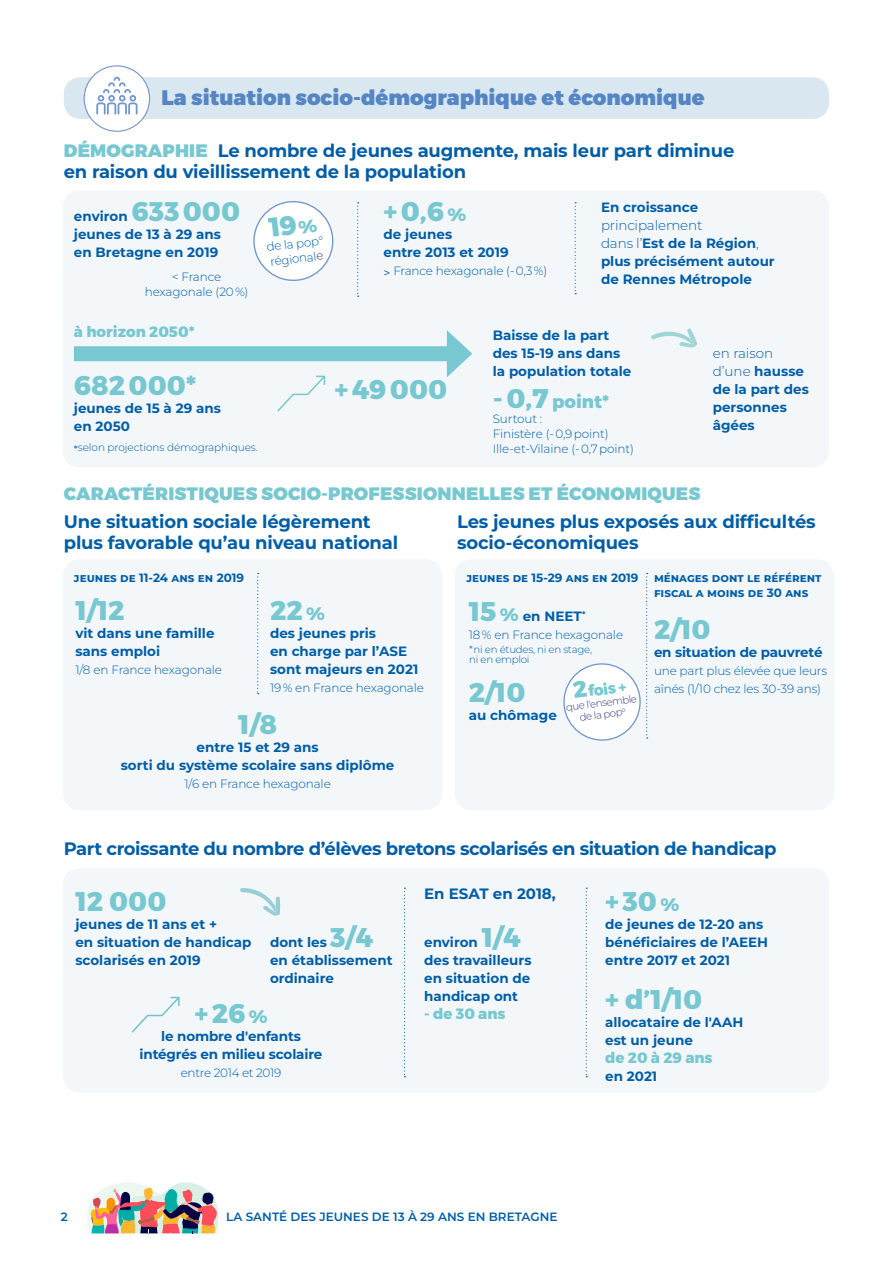
<style>
.page{position:relative;width:893px;height:1263px;background:#fff}
.page>*{position:absolute;margin:0;border:0;box-sizing:border-box;transform-origin:0 0}
.t1{font:800 27px "Montserrat";color:#77c8d0}
.t2{font:900 21px "Montserrat";color:#5586c3}
.t3{font:700 18px/21px "Montserrat";letter-spacing:-.01em;color:#005ea7}
.t4{font:900 18px "Montserrat";letter-spacing:.01em;color:#77c8d0}
.t5{font:800 18px "Montserrat";color:#77c8d0}
.t6{font:800 15.45px "Montserrat";color:#77c8d0}
.t7{font:800 15px "Montserrat";color:#77c8d0}
.t8{font:700 15px "Montserrat";color:#005ea7}
.t9{font:700 13.5px/18px "Montserrat";color:#005ea7}
.t10{font:300 12px/15px "Montserrat";letter-spacing:-.015em;color:#005ea7}
.t11{font:700 12px/15px "Montserrat";color:#005ea7}
.t12{font:600 12px "Montserrat";color:#005ea7}
.t13{font:300 10.5px "Montserrat";letter-spacing:-.01em;color:#005ea7}
.t14{font:300 10.2px/10.5px "Montserrat";letter-spacing:-.025em;color:#005ea7}
.t15{font:300 10.2px "Montserrat";color:#3b398d}
.s1{font-weight:900;color:#77c8d0}
.s2{font-weight:800;font-size:27px;color:#77c8d0}
.s3{font-weight:300}
.s4{font-size:18px}
.s5{font-weight:400}
.s6{color:#3b398d}
.s7{font-size:27px}
.s8{font-weight:800;font-size:18px;color:#77c8d0}
.s9{font-size:23.1px}
</style>
<div class="page">
<img style="left:87px;top:1182px;width:131px;height:51px">
<div style="left:64px;top:77px;width:765px;height:42px;background:#d9e7f1;border-radius:17px"></div>
<div style="left:84px;top:66px;width:66px;height:65px;background:#fff;border-radius:50%"></div>
<div style="left:84px;top:65px;width:66px;height:67px;border:1px solid #7296cc;border-radius:50%"></div>
<svg style="left:96px;top:77px;width:42px;height:38px"></svg>
<div style="left:63px;top:868px;width:766px;height:224px;background:#f3f7fa;border-radius:17px"></div>
<svg style="left:404px;top:888px;width:1px;height:189px"></svg>
<svg style="left:586px;top:888px;width:1px;height:189px"></svg>
<div style="left:63px;top:190px;width:766px;height:277px;background:#f3f7fa;border-radius:17px"></div>
<svg style="left:357px;top:202px;width:2px;height:95px"></svg>
<svg style="left:575px;top:202px;width:1px;height:92px"></svg>
<svg style="left:277px;top:375px;width:49px;height:37px"></svg>
<div style="left:74px;top:346px;width:383px;height:15px;background:#77c8d0"></div>
<svg style="left:447px;top:330px;width:25px;height:47px"></svg>
<svg style="left:651px;top:328px;width:46px;height:19px"></svg>
<div style="left:454px;top:559px;width:380px;height:251px;background:#f3f7fa;border-radius:17px"></div>
<div style="left:63px;top:559px;width:379px;height:251px;background:#f3f7fa;border-radius:17px"></div>
<svg style="left:257px;top:573px;width:2px;height:121px"></svg>
<svg style="left:563px;top:573px;width:85px;height:168px"></svg>
<svg style="left:253px;top:201px;width:81px;height:80px"></svg>
<p class="t2" style="left:162px;top:85px;width:545px">La situation socio-démographique et économique</p>
<p class="t3" style="left:64px;top:139px;width:672px"><span class="s1">DÉMOGRAPHIE</span> Le nombre de jeunes augmente, mais leur part diminue en raison du vieillissement de la population</p>
<p class="t9" style="left:74px;top:207px;width:168px">environ <span class="s2">633000 </span>jeunes de 13 à 29 ans en Bretagne en 2019</p>
<p class="t9" style="left:601px;top:197px;width:175px">En croissance <span class="s3">principalement<br>dans l’</span>Est de la Région<span class="s3">, </span>plus précisément autour de Rennes Métropole</p>
<p class="t1" style="left:383px;top:195px;width:84px">+0,6 <span class="s4">%</span></p>
<p class="t9" style="left:383px;top:225px;width:70px">de jeunes</p>
<p class="t9" style="left:383px;top:243px;width:127px">entre 2013 et 2019</p>
<p class="t10" style="left:383px;top:263px;width:165px"><span class="s5">&gt;</span> France hexagonale (- 0,3 %<span class="s6">)</span></p>
<p class="t10" style="left:266px;top:239px;width:59px;rotate:-7deg">de la pop° régional<span class="s6">e</span></p>
<p class="t10" style="left:145px;top:268px;width:105px;text-align:center">&lt; France hexagonale (20 %)</p>
<p class="t7" style="left:74px;top:322px;width:122px">à horizon 2050*</p>
<p class="t9" style="left:493px;top:325px;width:140px">Baisse de la part des 15-19 ans dans la population totale</p>
<p class="t1" style="left:74px;top:369px;width:124px">682000*</p>
<p class="t9" style="left:74px;top:398px;width:149px">jeunes de 15 à 29 ans en 2050</p>
<p class="t1" style="left:334px;top:373px;width:114px">+49000</p>
<p class="t5" style="left:493px;top:390px;width:118px"><span class="s7">-0,7</span> point*</p>
<p class="t10" style="left:493px;top:410px;width:143px">Surtout :<br>Finistère (- 0,9 point)<br>Ille-et-Vilaine (- 0,7 point)</p>
<p class="t13" style="left:74px;top:440px;width:185px"><span class="s5">*</span>selon projections démographiques.</p>
<p class="t9" style="left:713px;top:344px;width:98px"><span class="s3">en raison d’une</span> hausse de la part des personnes âgées</p>
<p class="t4" style="left:64px;top:482px;width:638px">CARACTÉRISTIQUES SOCIO-PROFESSIONNELLES ET ÉCONOMIQUES</p>
<p class="t3" style="left:64px;top:510px;width:336px">Une situation sociale légèrement plus favorable qu’au niveau national</p>
<p class="t3" style="left:457px;top:510px;width:360px">Les jeunes plus exposés aux difficultés socio-économiques</p>
<p class="t11" style="left:74px;top:570px;width:172px">jeunes de 11-24 ans en 2019</p>
<p class="t1" style="left:75px;top:594px;width:51px">1/12</p>
<p class="t9" style="left:75px;top:624px;width:141px">vit dans une famille sans emploi</p>
<p class="t10" style="left:75px;top:662px;width:148px">1/8 en France hexagonale</p>
<p class="t1" style="left:270px;top:594px;width:56px">22<span class="s4">%</span></p>
<p class="t9" style="left:270px;top:624px;width:150px">des jeunes pris<br>en charge par l’ASE sont majeurs en 2021</p>
<p class="t10" style="left:270px;top:680px;width:155px">19 % en France hexagonale</p>
<p class="t1" style="left:238px;top:707px;width:40px">1/8</p>
<p class="t9" style="left:121px;top:737px;width:275px;text-align:center">entre 15 et 29 ans<br>sorti du système scolaire sans diplôme</p>
<p class="t10" style="left:184px;top:776px;width:148px">1/6 en France hexagonale</p>
<p class="t11" style="left:466px;top:570px;width:174px">jeunes de 15-29 ans en 2019</p>
<p class="t9" style="left:469px;top:607px;width:118px"><span class="s2">15</span> <span class="s8">%</span> en NEET<sup>*</sup></p>
<p class="t10" style="left:469px;top:627px;width:156px">18 % en France hexagonale</p>
<p class="t14" style="left:469px;top:643px;width:124px">*ni en études, ni en stage, ni en emploi</p>
<p class="t6" style="left:572px;top:683px;width:55px;rotate:-7deg"><span class="s9">2</span>fois +</p>
<p class="t15" style="left:565px;top:700px;width:73px;rotate:-7deg">que l'ensemble</p>
<p class="t1" style="left:469px;top:676px;width:58px">2/10</p>
<p class="t9" style="left:469px;top:706px;width:90px">au chômage</p>
<p class="t15" style="left:579px;top:710px;width:48px;rotate:-7deg">de la pop°</p>
<p class="t11" style="left:654px;top:570px;width:169px">ménages dont le référent fiscal a moins de 30 ans</p>
<p class="t1" style="left:654px;top:613px;width:58px">2/10</p>
<p class="t9" style="left:654px;top:643px;width:170px">en situation de pauvreté</p>
<p class="t10" style="left:654px;top:662px;width:175px;line-height:18px">une part plus élevée que leurs aînés (1/10 chez les 30-39 ans)</p>
<p class="t3" style="left:64px;top:837px;width:714px">Part croissante du nombre d’élèves bretons scolarisés en situation de handicap</p>
<p class="t1" style="left:75px;top:884px;width:93px">12 000</p>
<p class="t9" style="left:75px;top:914px;width:178px">jeunes de 11 ans et +<br>en situation de handicap scolarisés en 2019</p>
<p class="t9" style="left:270px;top:933px;width:124px">dont les <span class="s2">3/4 </span>en établissement ordinaire</p>
<p class="t1" style="left:194px;top:996px;width:75px">+26<span class="s4">%</span></p>
<p class="t9" style="left:140px;top:1026px;width:184px;text-align:center">le nombre d'enfants intégrés en milieu scolaire</p>
<p class="t10" style="left:181px;top:1064px;width:102px">entre 2014 et 2019</p>
<p class="t8" style="left:424px;top:883px;width:133px">En ESAT en 2018,</p>
<p class="t9" style="left:424px;top:932px;width:109px">environ <span class="s2">1/4 </span>des travailleurs en situation de handicap ont</p>
<p class="t7" style="left:424px;top:1004px;width:83px">- de 30 ans</p>
<p class="t1" style="left:605px;top:884px;width:75px">+30<span class="s4">%</span></p>
<p class="t9" style="left:605px;top:914px;width:164px">de jeunes de 12-20 ans bénéficiaires de l’AEEH entre 2017 et 2021</p>
<p class="t1" style="left:605px;top:983px;width:99px">+ d’1/10</p>
<p class="t9" style="left:605px;top:1013px;width:140px">allocataire de l'AAH</p>
<p class="t9" style="left:605px;top:1031px;width:89px">est un jeune</p>
<p class="t7" style="left:605px;top:1048px;width:109px">de 20 à 29 ans</p>
<p class="t9" style="left:605px;top:1067px;width:54px">en 2021</p>
<p class="t12" style="left:61px;top:1208px;width:8px">2</p>
<p class="t12" style="left:226px;top:1208px;width:333px">LA SANTÉ DES JEUNES DE 13 À 29 ANS EN BRETAGNE</p>
</div>
